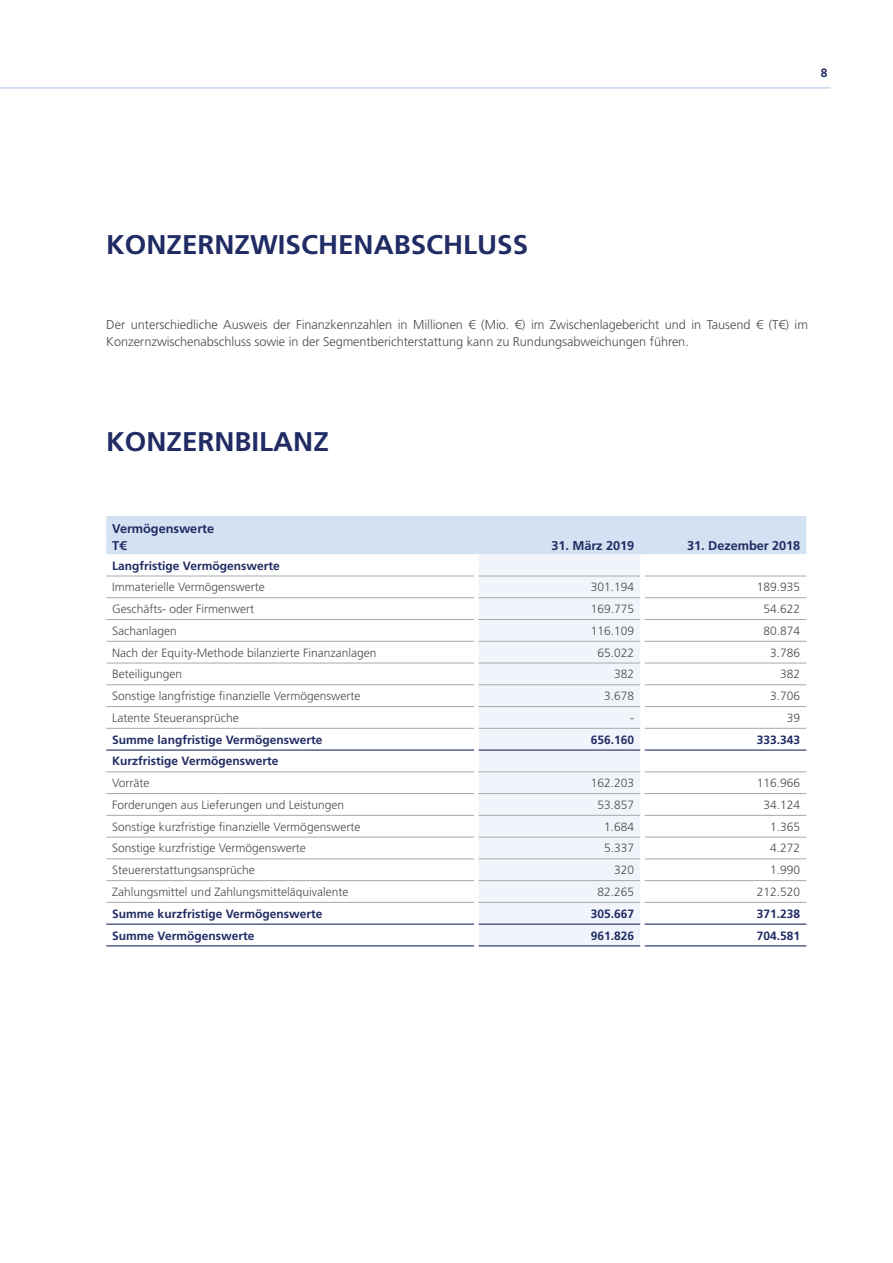
<style>
.page{position:relative;width:893px;height:1263px;background:#fff}
.page>*{position:absolute;margin:0;border:0;box-sizing:border-box;transform-origin:0 0}
.Überschrift_1{font:700 27px "Frutiger LT Std";color:#212b64}
.Fließtext{font:300 12.75px/17.2px "Frutiger LT Std";letter-spacing:-.005em;color:#4b4c4d}
.Fließtext-2{font:700 12.75px/17.2px "Frutiger LT Std";letter-spacing:-.005em;color:#212b64}
.Tabelle_Text{font:300 12px "Frutiger LT Std";color:#4b4c4d}
.Tabelle_Hervorhebung{font:700 12px "Frutiger LT Std";color:#212b64}
.Tabelle_Text_2{font:300 12px "Frutiger LT Std";color:#4b4c4d}
</style>
<div class="page">
<hr style="left:0;top:87px;width:831px;height:2px;background:#adc8e7">
<div style="left:106px;top:516px;width:700px;height:38px;background:#d3e2f2"></div>
<div style="left:479px;top:554px;width:161px;height:391px;background:#f1f5fb"></div>
<svg style="left:645px;top:575px;width:161px;height:327px"></svg>
<hr style="left:106px;top:749px;width:368px;height:2px;background:#212b64">
<hr style="left:106px;top:663px;width:368px;height:1px;background:#a8a9ad">
<hr style="left:106px;top:684px;width:368px;height:1px;background:#a8a9ad">
<hr style="left:106px;top:706px;width:368px;height:1px;background:#a8a9ad">
<hr style="left:106px;top:728px;width:368px;height:1px;background:#a8a9ad">
<hr style="left:106px;top:771px;width:368px;height:1px;background:#a8a9ad">
<hr style="left:106px;top:793px;width:368px;height:1px;background:#a8a9ad">
<hr style="left:106px;top:815px;width:368px;height:1px;background:#a8a9ad">
<hr style="left:106px;top:837px;width:368px;height:1px;background:#a8a9ad">
<hr style="left:106px;top:859px;width:368px;height:1px;background:#a8a9ad">
<hr style="left:479px;top:749px;width:161px;height:2px;background:#212b64">
<hr style="left:645px;top:749px;width:161px;height:2px;background:#212b64">
<hr style="left:106px;top:923px;width:368px;height:2px;background:#212b64">
<hr style="left:479px;top:923px;width:161px;height:2px;background:#212b64">
<hr style="left:106px;top:576px;width:368px;height:1px;background:#a8a9ad">
<hr style="left:106px;top:597px;width:368px;height:1px;background:#a8a9ad">
<hr style="left:106px;top:619px;width:368px;height:1px;background:#a8a9ad">
<hr style="left:106px;top:641px;width:368px;height:1px;background:#a8a9ad">
<hr style="left:645px;top:923px;width:161px;height:2px;background:#212b64">
<hr style="left:106px;top:880px;width:368px;height:1px;background:#a8a9ad">
<hr style="left:106px;top:902px;width:368px;height:1px;background:#a8a9ad">
<hr style="left:479px;top:576px;width:161px;height:1px;background:#a8a9ad">
<hr style="left:645px;top:576px;width:161px;height:1px;background:#a8a9ad">
<hr style="left:479px;top:597px;width:161px;height:1px;background:#a8a9ad">
<hr style="left:645px;top:597px;width:161px;height:1px;background:#a8a9ad">
<hr style="left:479px;top:619px;width:161px;height:1px;background:#a8a9ad">
<hr style="left:645px;top:619px;width:161px;height:1px;background:#a8a9ad">
<hr style="left:479px;top:641px;width:161px;height:1px;background:#a8a9ad">
<hr style="left:645px;top:641px;width:161px;height:1px;background:#a8a9ad">
<hr style="left:479px;top:663px;width:161px;height:1px;background:#a8a9ad">
<hr style="left:645px;top:663px;width:161px;height:1px;background:#a8a9ad">
<hr style="left:479px;top:684px;width:161px;height:1px;background:#a8a9ad">
<hr style="left:645px;top:684px;width:161px;height:1px;background:#a8a9ad">
<hr style="left:479px;top:706px;width:161px;height:1px;background:#a8a9ad">
<hr style="left:645px;top:706px;width:161px;height:1px;background:#a8a9ad">
<hr style="left:479px;top:728px;width:161px;height:1px;background:#a8a9ad">
<hr style="left:645px;top:728px;width:161px;height:1px;background:#a8a9ad">
<hr style="left:479px;top:771px;width:161px;height:1px;background:#a8a9ad">
<hr style="left:645px;top:771px;width:161px;height:1px;background:#a8a9ad">
<hr style="left:479px;top:793px;width:161px;height:1px;background:#a8a9ad">
<hr style="left:645px;top:793px;width:161px;height:1px;background:#a8a9ad">
<hr style="left:479px;top:815px;width:161px;height:1px;background:#a8a9ad">
<hr style="left:645px;top:815px;width:161px;height:1px;background:#a8a9ad">
<hr style="left:479px;top:837px;width:161px;height:1px;background:#a8a9ad">
<hr style="left:645px;top:837px;width:161px;height:1px;background:#a8a9ad">
<hr style="left:479px;top:859px;width:161px;height:1px;background:#a8a9ad">
<hr style="left:645px;top:859px;width:161px;height:1px;background:#a8a9ad">
<hr style="left:479px;top:880px;width:161px;height:1px;background:#a8a9ad">
<hr style="left:645px;top:880px;width:161px;height:1px;background:#a8a9ad">
<hr style="left:479px;top:902px;width:161px;height:1px;background:#a8a9ad">
<hr style="left:645px;top:902px;width:161px;height:1px;background:#a8a9ad">
<hr style="left:106px;top:945px;width:368px;height:1px;background:#212b64">
<hr style="left:479px;top:945px;width:161px;height:1px;background:#212b64">
<hr style="left:645px;top:945px;width:161px;height:1px;background:#212b64">
<p class="Tabelle_Hervorhebung" style="left:821px;top:66px;width:8px">8</p>
<p class="Überschrift_1" style="left:106px;top:229px;width:423px">KONZERNZWISCHENABSCHLUSS</p>
<p class="Fließtext" style="left:106px;top:316px;width:703px">Der unterschiedliche Ausweis der Finanzkennzahlen in Millionen € (Mio. €) im Zwischenlagebericht und in Tausend € (T€) im<br>Konzernzwischenabschluss sowie in der Segmentberichterstattung kann zu Rundungsabweichungen führen.</p>
<p class="Überschrift_1" style="left:106px;top:426px;width:224px">KONZERNBILANZ</p>
<p class="Fließtext-2" style="left:112px;top:520px;width:103px">Vermögenswerte<br>T€</p>
<p class="Fließtext-2" style="left:551px;top:537px;width:84px">31. März 2019</p>
<p class="Fließtext-2" style="left:687px;top:537px;width:115px">31. Dezember 2018</p>
<p class="Tabelle_Hervorhebung" style="left:112px;top:558px;width:169px">Langfristige Vermögenswerte</p>
<p class="Tabelle_Text" style="left:112px;top:580px;width:154px">Immaterielle Vermögenswerte</p>
<p class="Tabelle_Text_2" style="left:591px;top:580px;width:45px">301.194</p>
<p class="Tabelle_Text_2" style="left:757px;top:580px;width:45px">189.935</p>
<p class="Tabelle_Text" style="left:112px;top:602px;width:143px">Geschäfts- oder Firmenwert</p>
<p class="Tabelle_Text_2" style="left:591px;top:602px;width:45px">169.775</p>
<p class="Tabelle_Text_2" style="left:764px;top:602px;width:38px">54.622</p>
<p class="Tabelle_Text" style="left:112px;top:624px;width:66px">Sachanlagen</p>
<p class="Tabelle_Text_2" style="left:591px;top:624px;width:45px">116.109</p>
<p class="Tabelle_Text_2" style="left:764px;top:624px;width:38px">80.874</p>
<p class="Tabelle_Text" style="left:112px;top:646px;width:266px">Nach der Equity-Methode bilanzierte Finanzanlagen</p>
<p class="Tabelle_Text_2" style="left:597px;top:646px;width:38px">65.022</p>
<p class="Tabelle_Text_2" style="left:770px;top:646px;width:32px">3.786</p>
<p class="Tabelle_Text" style="left:112px;top:667px;width:72px">Beteiligungen</p>
<p class="Tabelle_Text_2" style="left:614px;top:667px;width:22px">382</p>
<p class="Tabelle_Text_2" style="left:780px;top:667px;width:22px">382</p>
<p class="Tabelle_Text" style="left:112px;top:689px;width:250px">Sonstige langfristige finanzielle Vermögenswerte</p>
<p class="Tabelle_Text_2" style="left:604px;top:689px;width:32px">3.678</p>
<p class="Tabelle_Text_2" style="left:770px;top:689px;width:32px">3.706</p>
<p class="Tabelle_Text" style="left:112px;top:711px;width:128px">Latente Steueransprüche</p>
<p class="Tabelle_Text_2" style="left:630px;top:711px;width:5px">-</p>
<p class="Tabelle_Text_2" style="left:787px;top:711px;width:15px">39</p>
<p class="Tabelle_Hervorhebung" style="left:112px;top:732px;width:212px">Summe langfristige Vermögenswerte</p>
<p class="Tabelle_Hervorhebung" style="left:591px;top:732px;width:45px">656.160</p>
<p class="Tabelle_Hervorhebung" style="left:757px;top:732px;width:45px">333.343</p>
<p class="Tabelle_Hervorhebung" style="left:112px;top:754px;width:168px">Kurzfristige Vermögenswerte</p>
<p class="Tabelle_Text" style="left:112px;top:776px;width:39px">Vorräte</p>
<p class="Tabelle_Text_2" style="left:591px;top:776px;width:45px">162.203</p>
<p class="Tabelle_Text_2" style="left:757px;top:776px;width:45px">116.966</p>
<p class="Tabelle_Text" style="left:112px;top:798px;width:233px">Forderungen aus Lieferungen und Leistungen</p>
<p class="Tabelle_Text_2" style="left:597px;top:798px;width:38px">53.857</p>
<p class="Tabelle_Text_2" style="left:764px;top:798px;width:38px">34.124</p>
<p class="Tabelle_Text" style="left:112px;top:820px;width:250px">Sonstige kurzfristige finanzielle Vermögenswerte</p>
<p class="Tabelle_Text_2" style="left:604px;top:820px;width:32px">1.684</p>
<p class="Tabelle_Text_2" style="left:770px;top:820px;width:32px">1.365</p>
<p class="Tabelle_Text" style="left:112px;top:841px;width:195px">Sonstige kurzfristige Vermögenswerte</p>
<p class="Tabelle_Text_2" style="left:604px;top:841px;width:32px">5.337</p>
<p class="Tabelle_Text_2" style="left:770px;top:841px;width:32px">4.272</p>
<p class="Tabelle_Text" style="left:112px;top:863px;width:144px">Steuererstattungsansprüche</p>
<p class="Tabelle_Text_2" style="left:614px;top:863px;width:22px">320</p>
<p class="Tabelle_Text_2" style="left:770px;top:863px;width:32px">1.990</p>
<p class="Tabelle_Text" style="left:112px;top:885px;width:238px">Zahlungsmittel und Zahlungsmitteläquivalente</p>
<p class="Tabelle_Text_2" style="left:597px;top:885px;width:38px">82.265</p>
<p class="Tabelle_Text_2" style="left:757px;top:885px;width:45px">212.520</p>
<p class="Tabelle_Hervorhebung" style="left:112px;top:906px;width:212px">Summe kurzfristige Vermögenswerte</p>
<p class="Tabelle_Hervorhebung" style="left:591px;top:906px;width:45px">305.667</p>
<p class="Tabelle_Hervorhebung" style="left:757px;top:906px;width:45px">371.238</p>
<p class="Tabelle_Hervorhebung" style="left:112px;top:928px;width:144px">Summe Vermögenswerte</p>
<p class="Tabelle_Hervorhebung" style="left:591px;top:928px;width:45px">961.826</p>
<p class="Tabelle_Hervorhebung" style="left:757px;top:928px;width:45px">704.581</p>
</div>
